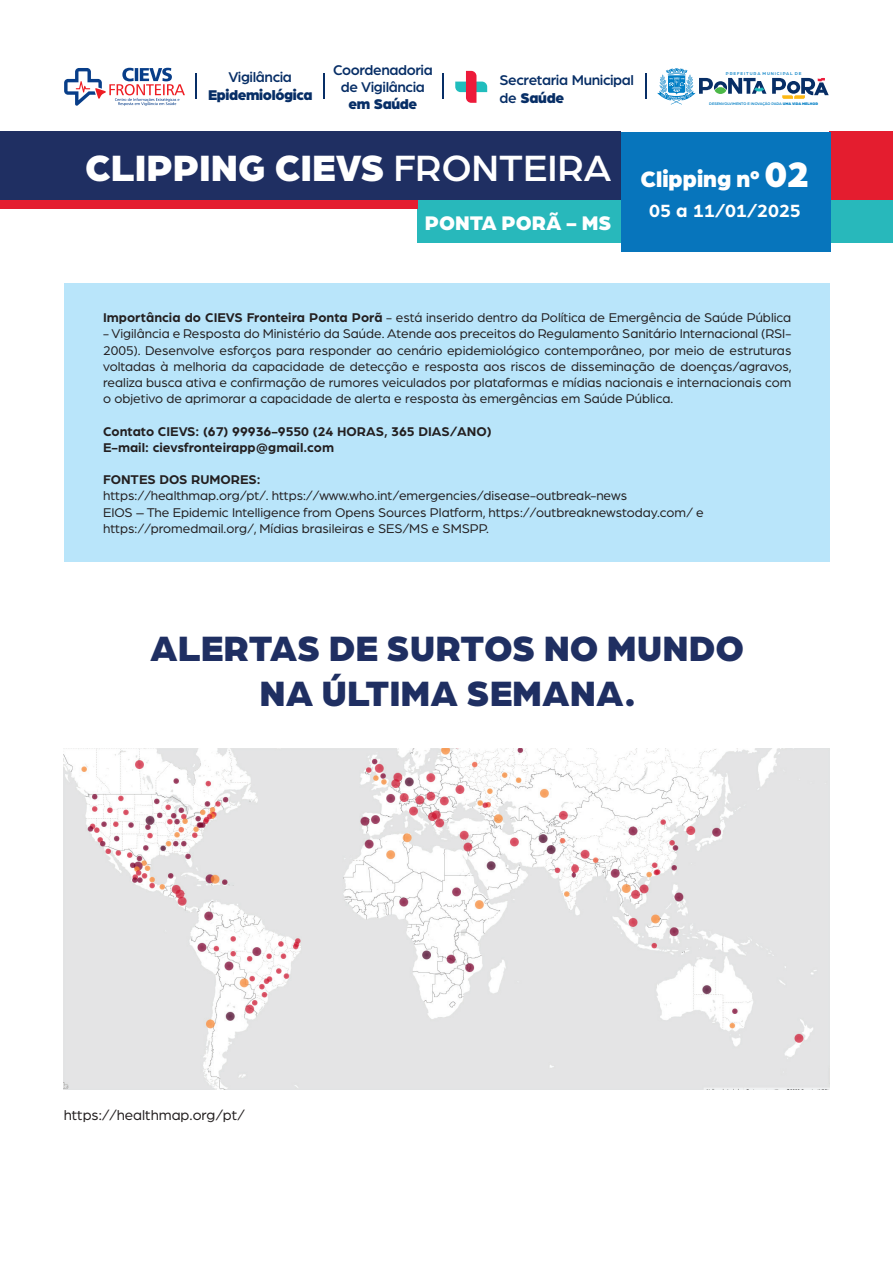
<style>
.page{position:relative;width:893px;height:1263px;background:#fff}
.page>*{position:absolute;margin:0;border:0;box-sizing:border-box;transform-origin:0 0}
.t1{font:900 39px "Arboria";color:#fff}
.t2{font:900 37.5px/45px "Arboria";color:#1f2f62;text-align:center}
.t3{font:900 23.7px "Arboria";color:#fff}
.t4{font:900 21px "Arboria";color:#fff}
.t5{font:700 18.9px "Arboria";color:#fff}
.t6{font:500 15px/17.4px "Arboria";letter-spacing:-.025em;color:#072e66}
.t7{font:15px "Arboria";color:#231f20}
.t8{font:900 15px "Arboria";letter-spacing:-.02em;color:#072e66}
.t9{font:13.5px/16.2px "Arboria";color:#231f20;text-align:justify}
.t10{font:700 13.5px/16.2px "Arboria";color:#231f20}
.t11{font:500 4.35px "Arboria";letter-spacing:.2em;color:#007ec5}
.t12{font:500 3.9px "Arboria";color:#007ec5}
.s1{font-weight:900}
.s2{font-weight:500}
.s3{font-size:37.8px}
.s4{font-weight:700}
</style>
<div class="page">
<svg style="left:657px;top:68px;width:109px;height:37px"></svg>
<svg style="left:772px;top:78px;width:57px;height:21px"></svg>
<svg style="left:455px;top:71px;width:32px;height:32px"></svg>
<svg style="left:64px;top:68px;width:121px;height:38px"></svg>
<svg style="left:196px;top:73px;width:1px;height:25px"></svg>
<svg style="left:323px;top:73px;width:1px;height:25px"></svg>
<svg style="left:443px;top:73px;width:1px;height:25px"></svg>
<svg style="left:645px;top:73px;width:1px;height:25px"></svg>
<div style="left:65px;top:283px;width:765px;height:278px;background:#b9e5fa"></div>
<div style="left:417px;top:200px;width:476px;height:42px;background:#28b8bb"></div>
<div style="left:0;top:132px;width:621px;height:68px;background:#1f2f62"></div>
<div style="left:829px;top:132px;width:64px;height:68px;background:#e41d2f"></div>
<div style="left:0;top:200px;width:417px;height:8px;background:#e41d2f"></div>
<div style="left:621px;top:132px;width:210px;height:120px;background:#0775bc"></div>
<img style="left:64px;top:748px;width:765px;height:341px">
<p class="t6" style="left:228px;top:69px;width:65px">Vigilância</p>
<p class="t8" style="left:208px;top:88px;width:106px">Epidemiológica</p>
<p class="t6" style="left:333px;top:62px;width:101px;line-height:16.8px;text-align:center">Coordenadoria de Vigilância</p>
<p class="t8" style="left:349px;top:98px;width:70px">em Saúde</p>
<p class="t6" style="left:499px;top:72px;width:136px">Secretaria Municipal de <span class="s1">Saúde</span></p>
<p class="t11" style="left:726px;top:71px;width:77px">PREFEITURA MUNICIPAL DE</p>
<p class="t12" style="left:709px;top:102px;width:110px">DESENVOLVIMENTO E INOVAÇÃO PARA <span class="s1">UMA VIDA MELHOR</span></p>
<h1 class="t1" style="left:85px;top:140px;width:528px">CLIPPING CIEVS <span class="s2">FRONTEIRA</span></h1>
<h3 class="t4" style="left:425px;top:207px;width:188px">PONTA PORÃ - MS</h3>
<h3 class="t3" style="left:640px;top:162px;width:170px">Clipping nº <span class="s3">02</span></h3>
<h3 class="t5" style="left:649px;top:198px;width:153px">05 a 11/01/2025</h3>
<p class="t9" style="left:103px;top:309px;width:690px"><span class="s4">Importância do CIEVS Fronteira Ponta Porã</span> - está inserido dentro da Política de Emergência de Saúde Pública</p>
<p class="t9" style="left:103px;top:325px;width:690px">- Vigilância e Resposta do Ministério da Saúde. Atende aos preceitos do Regulamento Sanitário Internacional (RSI-2005). Desenvolve esforços para responder ao cenário epidemiológico contemporâneo, por meio de estruturas voltadas à melhoria da capacidade de detecção e resposta aos riscos de disseminação de doenças/agravos, realiza busca ativa e confirmação de rumores veiculados por plataformas e mídias nacionais e internacionais com o objetivo de aprimorar a capacidade de alerta e resposta às emergências em Saúde Pública.</p>
<p class="t10" style="left:103px;top:422px;width:390px">Contato CIEVS: (67) 99936-9550 (24 HORAS, 365 DIAS/ANO)<br>E-mail: cievsfronteirapp@gmail.com</p>
<p class="t10" style="left:103px;top:471px;width:159px">FONTES DOS RUMORES:</p>
<p class="t9" style="left:103px;top:487px;width:602px;text-align:left">https://healthmap.org/pt/. https://www.who.int/emergencies/disease-outbreak-news<br>EIOS – The Epidemic Intelligence from Opens Sources Platform, https://outbreaknewstoday.com/ e https://promedmail.org/, Mídias brasileiras e SES/MS e SMSPP.</p>
<h2 class="t2" style="left:150px;top:623px;width:595px">ALERTAS DE SURTOS NO MUNDO<br>NA ÚLTIMA SEMANA.</h2>
<p class="t7" style="left:64px;top:1105px;width:182px">https://healthmap.org/pt/</p>
</div>
